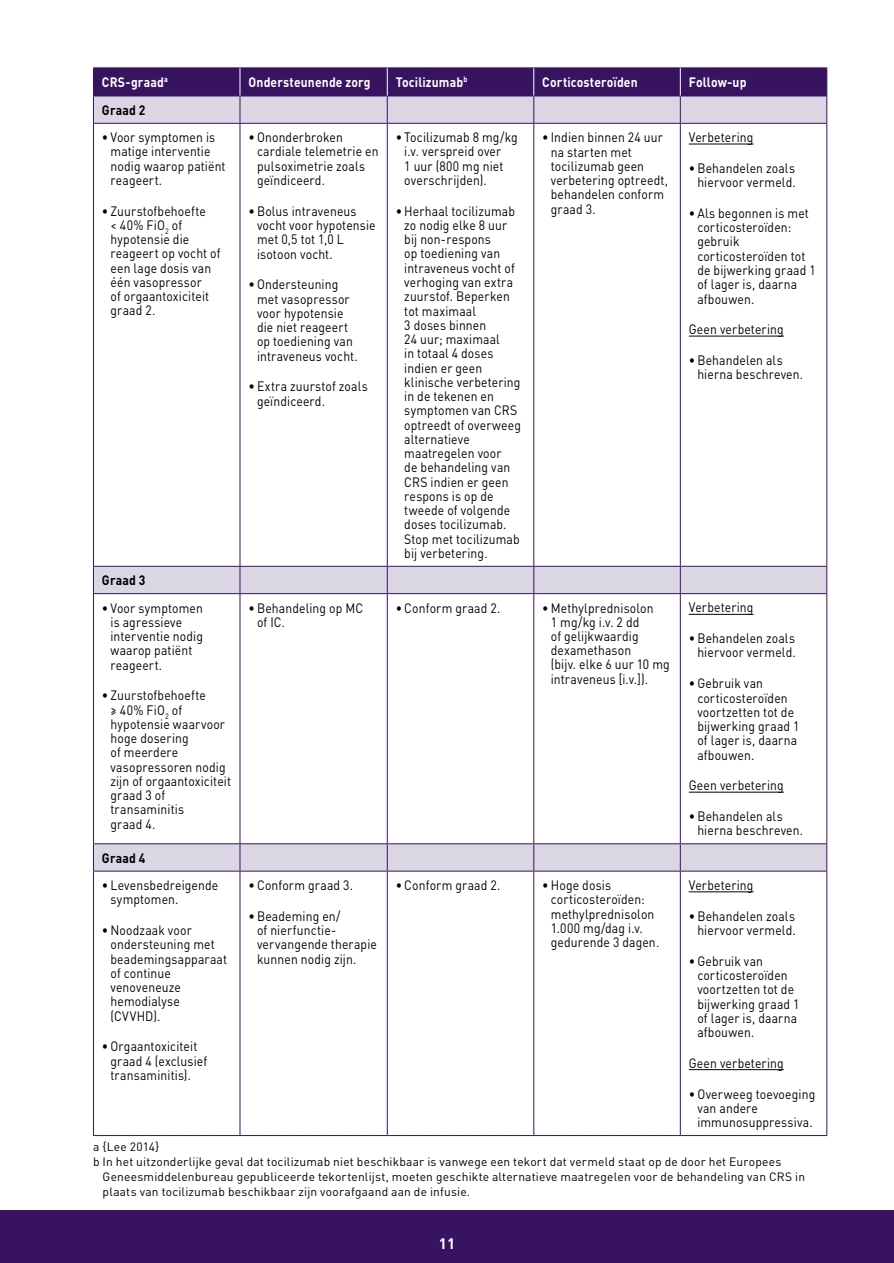
<style>
.page{position:relative;width:894px;height:1263px;background:#fff}
.page>*{position:absolute;margin:0;border:0;box-sizing:border-box;transform-origin:0 0}
.t1{font:700 15px "DINOT";color:#fff}
.t2{font:13.5px/14.2px "DINOT";letter-spacing:.01em;color:#000;scale:.9 1}
.t3{font:700 13.5px "DINOT";letter-spacing:.01em;color:#fff;scale:.9 1}
.t4{font:700 13.5px "DINOT";letter-spacing:.015em;color:#000;scale:.9 1}
.t5{font:12px "DINOT";letter-spacing:.015em;color:#000}
</style>
<div class="page">
<div style="left:0;top:1210px;width:893px;height:53px;background:#381460"></div>
<svg style="left:94px;top:124px;width:732px;height:469px"></svg>
<hr style="left:93px;top:123px;width:147px;height:1px;background:#381460">
<hr style="left:93px;top:124px;width:1px;height:442px;background:#381460">
<hr style="left:240px;top:123px;width:147px;height:1px;background:#381460">
<hr style="left:239px;top:124px;width:1px;height:442px;background:#381460">
<hr style="left:387px;top:123px;width:146px;height:1px;background:#381460">
<hr style="left:387px;top:124px;width:1px;height:442px;background:#381460">
<hr style="left:533px;top:123px;width:147px;height:1px;background:#381460">
<hr style="left:533px;top:124px;width:1px;height:442px;background:#381460">
<hr style="left:680px;top:123px;width:146px;height:1px;background:#381460">
<hr style="left:679px;top:124px;width:1px;height:442px;background:#381460">
<hr style="left:826px;top:124px;width:1px;height:442px;background:#381460">
<hr style="left:93px;top:566px;width:147px;height:1px;background:#381460">
<svg style="left:93px;top:566px;width:1px;height:27px"></svg>
<hr style="left:240px;top:566px;width:147px;height:1px;background:#381460">
<svg style="left:239px;top:566px;width:1px;height:27px"></svg>
<hr style="left:387px;top:566px;width:146px;height:1px;background:#381460">
<svg style="left:387px;top:566px;width:1px;height:27px"></svg>
<hr style="left:533px;top:566px;width:147px;height:1px;background:#381460">
<svg style="left:533px;top:566px;width:1px;height:27px"></svg>
<hr style="left:680px;top:566px;width:146px;height:1px;background:#381460">
<svg style="left:679px;top:566px;width:1px;height:27px"></svg>
<svg style="left:826px;top:566px;width:1px;height:27px"></svg>
<hr style="left:93px;top:593px;width:147px;height:1px;background:#381460">
<hr style="left:93px;top:594px;width:1px;height:249px;background:#381460">
<hr style="left:240px;top:593px;width:147px;height:1px;background:#381460">
<hr style="left:239px;top:594px;width:1px;height:249px;background:#381460">
<hr style="left:387px;top:593px;width:146px;height:1px;background:#381460">
<hr style="left:387px;top:594px;width:1px;height:249px;background:#381460">
<hr style="left:533px;top:593px;width:147px;height:1px;background:#381460">
<hr style="left:533px;top:594px;width:1px;height:249px;background:#381460">
<hr style="left:680px;top:593px;width:146px;height:1px;background:#381460">
<hr style="left:679px;top:594px;width:1px;height:249px;background:#381460">
<hr style="left:826px;top:594px;width:1px;height:249px;background:#381460">
<svg style="left:93px;top:843px;width:734px;height:28px;background:#d3cdde"></svg>
<hr style="left:93px;top:870px;width:147px;height:1px;background:#381460">
<hr style="left:93px;top:871px;width:1px;height:264px;background:#381460">
<hr style="left:240px;top:870px;width:147px;height:1px;background:#381460">
<hr style="left:239px;top:871px;width:1px;height:264px;background:#381460">
<hr style="left:387px;top:870px;width:146px;height:1px;background:#381460">
<hr style="left:387px;top:871px;width:1px;height:264px;background:#381460">
<hr style="left:533px;top:870px;width:147px;height:1px;background:#381460">
<hr style="left:533px;top:871px;width:1px;height:264px;background:#381460">
<hr style="left:680px;top:870px;width:146px;height:1px;background:#381460">
<hr style="left:679px;top:871px;width:1px;height:264px;background:#381460">
<hr style="left:826px;top:871px;width:1px;height:264px;background:#381460">
<hr style="left:93px;top:1135px;width:147px;height:1px;background:#381460">
<hr style="left:240px;top:1135px;width:147px;height:1px;background:#381460">
<hr style="left:387px;top:1135px;width:146px;height:1px;background:#381460">
<hr style="left:533px;top:1135px;width:147px;height:1px;background:#381460">
<hr style="left:680px;top:1135px;width:146px;height:1px;background:#381460">
<svg style="left:93px;top:68px;width:734px;height:55px;background:#85709f"></svg>
<hr style="left:688px;top:144px;width:65px;height:1px;background:#000">
<hr style="left:688px;top:336px;width:95px;height:1px;background:#000">
<hr style="left:688px;top:614px;width:65px;height:1px;background:#000">
<hr style="left:688px;top:792px;width:95px;height:1px;background:#000">
<hr style="left:688px;top:891px;width:65px;height:1px;background:#000">
<hr style="left:688px;top:1069px;width:95px;height:1px;background:#000">
<p class="t3" style="left:102px;top:73px;width:75px">CRS-graad<sup>a</sup></p>
<p class="t3" style="left:248px;top:73px;width:137px">Ondersteunende zorg</p>
<p class="t3" style="left:395px;top:73px;width:81px">Tocilizumab<sup>b</sup></p>
<p class="t3" style="left:542px;top:73px;width:107px">Corticosteroïden</p>
<p class="t3" style="left:688px;top:73px;width:65px">Follow-up</p>
<p class="t4" style="left:102px;top:101px;width:50px">Graad 2</p>
<p class="t2" style="left:110px;top:130px;width:129px;text-indent:-9px">• Voor symptomen is matige interventie nodig waarop patiënt reageert.</p>
<p class="t2" style="left:110px;top:203px;width:124px;text-indent:-8px">• Zuurstofbehoefte<br>&lt; 40% FiO<sub>2</sub> of hypotensie die reageert op vocht of een lage dosis van één vasopressor<br>of orgaantoxiciteit graad 2.</p>
<p class="t2" style="left:404px;top:130px;width:127px;text-indent:-9px">• Tocilizumab 8 mg/kg i.v. verspreid over<br>1 uur (800 mg niet overschrijden).</p>
<p class="t2" style="left:404px;top:203px;width:131px;text-indent:-9px">• Herhaal tocilizumab zo nodig elke 8 uur bij non-respons<br>op toediening van intraveneus vocht of verhoging van extra zuurstof. Beperken tot maximaal<br>3 doses binnen<br>24 uur; maximaal<br>in totaal 4 doses indien er geen klinische verbetering in de tekenen en symptomen van CRS optreedt of overweeg alternatieve maatregelen voor<br>de behandeling van<br>CRS indien er geen respons is op de tweede of volgende doses tocilizumab.<br>Stop met tocilizumab bij verbetering.</p>
<p class="t2" style="left:257px;top:130px;width:137px;text-indent:-9px">• Ononderbroken cardiale telemetrie en pulsoximetrie zoals geïndiceerd.</p>
<p class="t2" style="left:257px;top:203px;width:133px;text-indent:-9px">• Bolus intraveneus vocht voor hypotensie met 0,5 tot 1,0 L isotoon vocht.</p>
<p class="t2" style="left:257px;top:277px;width:113px;text-indent:-9px">• Ondersteuning met vasopressor voor hypotensie die niet reageert op toediening van intraveneus vocht.</p>
<p class="t2" style="left:257px;top:379px;width:125px;text-indent:-8px">• Extra zuurstof zoals geïndiceerd.</p>
<p class="t2" style="left:550px;top:130px;width:131px;text-indent:-9px">• Indien binnen 24 uur na starten met tocilizumab geen verbetering optreedt, behandelen conform graad 3.</p>
<p class="t2" style="left:688px;top:130px;width:73px">Verbetering</p>
<p class="t2" style="left:688px;top:161px;width:120px;text-align:right">• Behandelen zoals hiervoor vermeld.</p>
<p class="t2" style="left:697px;top:206px;width:133px;text-indent:-9px">• Als begonnen is met corticosteroïden: gebruik corticosteroïden tot de bijwerking graad 1 of lager is, daarna afbouwen.</p>
<p class="t2" style="left:688px;top:322px;width:107px">Geen verbetering</p>
<p class="t2" style="left:697px;top:353px;width:119px;text-indent:-9px">• Behandelen als hierna beschreven.</p>
<p class="t4" style="left:102px;top:571px;width:50px">Graad 3</p>
<p class="t2" style="left:110px;top:600px;width:104px;text-indent:-9px">• Voor symptomen is agressieve interventie nodig waarop patiënt reageert.</p>
<p class="t2" style="left:110px;top:688px;width:135px;text-indent:-8px">• Zuurstofbehoefte<br>≥ 40% FiO<sub>2</sub> of hypotensie waarvoor hoge dosering<br>of meerdere vasopressoren nodig zijn of orgaantoxiciteit graad 3 of transaminitis<br>graad 4.</p>
<p class="t4" style="left:102px;top:849px;width:50px">Graad 4</p>
<p class="t2" style="left:110px;top:877px;width:121px;text-indent:-9px">• Levensbedreigende symptomen.</p>
<p class="t2" style="left:110px;top:922px;width:131px;text-indent:-9px">• Noodzaak voor ondersteuning met beademingsapparaat of continue venoveneuze hemodialyse (CVVHD).</p>
<p class="t2" style="left:110px;top:1039px;width:109px;text-indent:-9px">• Orgaantoxiciteit graad 4 (exclusief transaminitis).</p>
<p class="t2" style="left:257px;top:600px;width:119px;text-indent:-9px">• Behandeling op MC of IC.</p>
<p class="t2" style="left:395px;top:600px;width:118px">• Conform graad 2.</p>
<p class="t2" style="left:550px;top:600px;width:134px;text-indent:-9px">• Methylprednisolon<br>1 mg/kg i.v. 2 dd<br>of gelijkwaardig dexamethason<br>(bijv. elke 6 uur 10 mg intraveneus [i.v.]).</p>
<p class="t2" style="left:688px;top:600px;width:73px">Verbetering</p>
<p class="t2" style="left:688px;top:631px;width:120px;text-align:right">• Behandelen zoals hiervoor vermeld.</p>
<p class="t2" style="left:697px;top:676px;width:115px;text-indent:-9px">• Gebruik van corticosteroïden voortzetten tot de bijwerking graad 1 of lager is, daarna afbouwen.</p>
<p class="t2" style="left:688px;top:778px;width:107px">Geen verbetering</p>
<p class="t2" style="left:697px;top:809px;width:119px;text-indent:-9px">• Behandelen als hierna beschreven.</p>
<p class="t2" style="left:248px;top:878px;width:118px">• Conform graad 3.</p>
<p class="t2" style="left:257px;top:908px;width:135px;text-indent:-9px">• Beademing en/<br>of nierfunctie&shy;vervangende therapie kunnen nodig zijn.</p>
<p class="t2" style="left:395px;top:878px;width:118px">• Conform graad 2.</p>
<p class="t2" style="left:550px;top:878px;width:122px;text-indent:-9px">• Hoge dosis corticosteroïden: methylprednisolon<br>1.000 mg/dag i.v. gedurende 3 dagen.</p>
<p class="t2" style="left:688px;top:877px;width:73px">Verbetering</p>
<p class="t2" style="left:688px;top:908px;width:120px;text-align:right">• Behandelen zoals hiervoor vermeld.</p>
<p class="t2" style="left:697px;top:953px;width:115px;text-indent:-9px">• Gebruik van corticosteroïden voortzetten tot de bijwerking graad 1 of lager is, daarna afbouwen.</p>
<p class="t2" style="left:688px;top:1055px;width:107px">Geen verbetering</p>
<p class="t2" style="left:697px;top:1086px;width:132px;text-indent:-9px">• Overweeg toevoeging van andere immunosuppressiva.</p>
<p class="t5" style="left:93px;top:1139px;width:68px">a {Lee 2014}</p>
<p class="t5" style="left:93px;top:1154px;width:689px">b In het uitzonderlijke geval dat tocilizumab niet beschikbaar is vanwege een tekort dat vermeld staat op de door het Europees</p>
<p class="t5" style="left:103px;top:1169px;width:703px">Geneesmiddelenbureau gepubliceerde tekortenlijst, moeten geschikte alternatieve maatregelen voor de behandeling van CRS in</p>
<p class="t5" style="left:103px;top:1184px;width:369px">plaats van tocilizumab beschikbaar zijn voorafgaand aan de infusie.</p>
<p class="t1" style="left:438px;top:1234px;width:18px">11</p>
</div>
